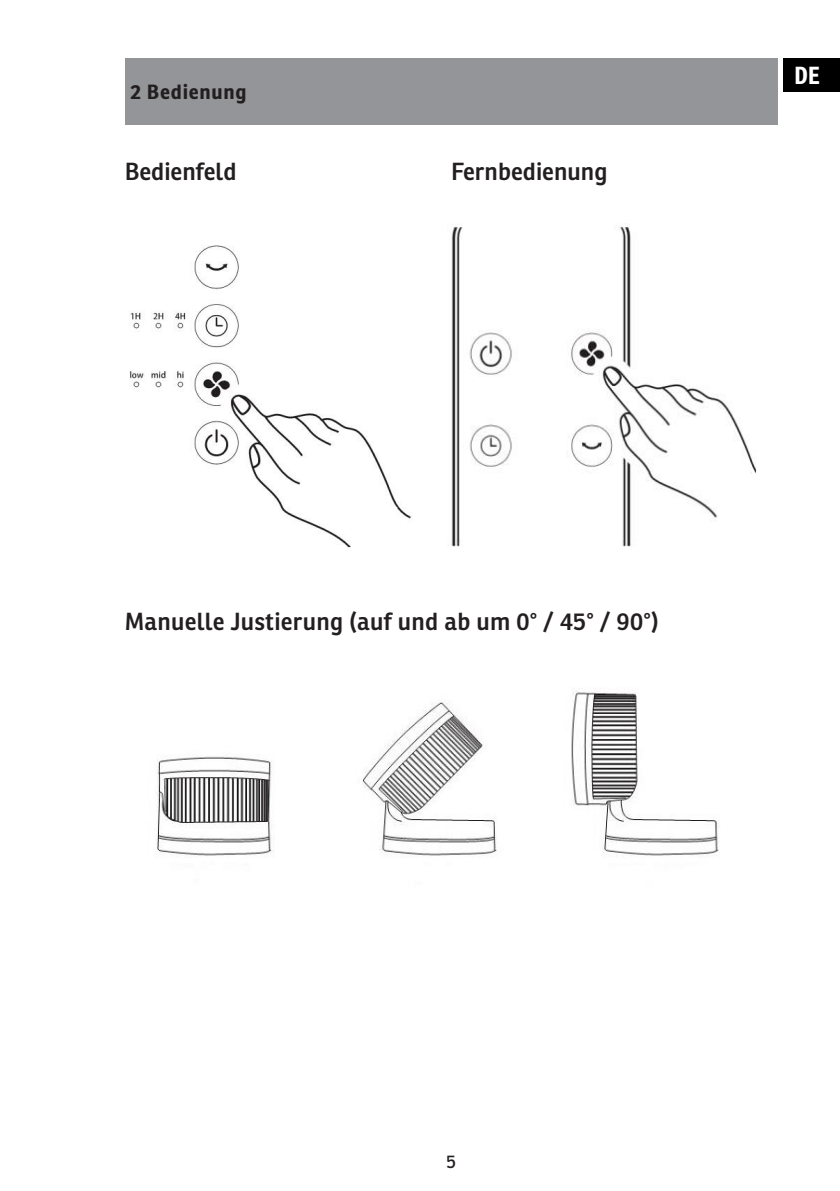
<style>
.page{position:relative;width:840px;height:1191px;background:#fff}
.page>*{position:absolute;margin:0;border:0;box-sizing:border-box;transform-origin:0 0}
.t1{font:600 24px "Ronnia";color:#231f20}
.t2{font:700 24px "Ronnia Cond";color:#fff}
.t3{font:700 20px "Ronnia";letter-spacing:.035em;color:#231f20}
.t4{font:18px "Ronnia";color:#231f20}
</style>
<div class="page">
<img style="left:129px;top:245px;width:283px;height:303px">
<img style="left:448px;top:225px;width:309px;height:322px">
<img style="left:156px;top:688px;width:563px;height:168px">
<div style="left:125px;top:58px;width:652px;height:67px;background:#939598"></div>
<div style="left:782px;top:58px;width:57px;height:34px;background:#000"></div>
<p class="t3" style="left:130px;top:79px;width:118px">2 Bedienung</p>
<p class="t1" style="left:125px;top:157px;width:113px">Bedienfeld</p>
<p class="t1" style="left:451px;top:157px;width:158px">Fernbedienung</p>
<p class="t2" style="left:794px;top:60px;width:27px">DE</p>
<p class="t1" style="left:125px;top:606px;width:535px">Manuelle Justierung (auf und ab um 0° / 45° / 90°)</p>
<p class="t4" style="left:446px;top:1150px;width:11px">5</p>
</div>
